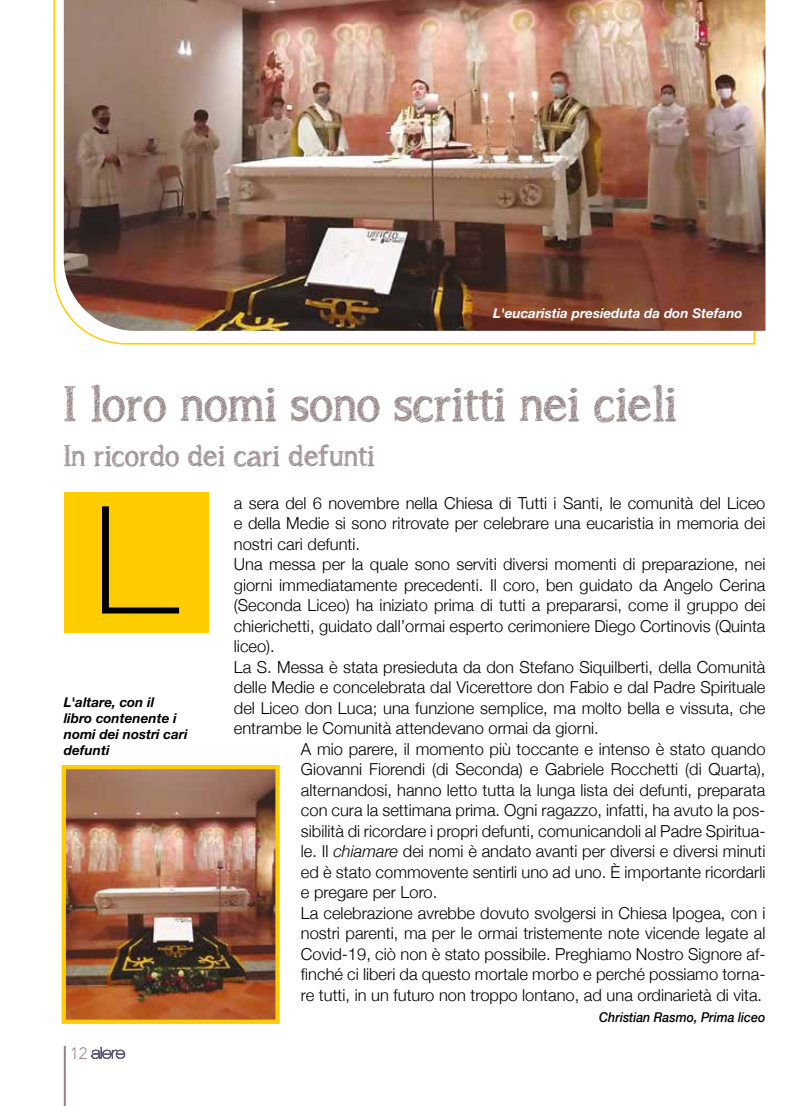
<style>
.page{position:relative;width:808px;height:1106px;background:#fff}
.page>*{position:absolute;margin:0;border:0;box-sizing:border-box;transform-origin:0 0}
.t1{font:100 expanded 150px "Helvetica Neue LT Std";color:#000}
.t2{font:49.5px "asongforjennifer";color:#97898a}
.t3{font:30px "asongforjennifer";color:#97898a}
.t4{font:300 16.5px "Helvetica Neue";color:#000}
.t5{font:300 16.5px "Avenir";color:#97898a}
.t6{font:italic 700 13.5px/16.2px "Helvetica Neue LT Std";color:#000}
.t7{font:italic 700 13.5px "Helvetica Neue LT Std";color:#fff}
.t8{font:italic 500 13.5px "Helvetica Neue";color:#000;scale:.92 1}
.s1{font-style:italic}
</style>
<div class="page">
<div style="left:64px;top:493px;width:144px;height:140px;background:#fc0"></div>
<svg style="left:53px;top:0;width:703px;height:345px"></svg>
<img style="left:64px;top:0;width:701px;height:331px">
<img style="left:67px;top:770px;width:208px;height:248px">
<div style="left:62px;top:765px;width:218px;height:258px;border:4px solid #fc0"></div>
<hr style="left:64px;top:1045px;width:2px;height:61px;background:#97898a">
<svg style="left:91px;top:1046px;width:34px;height:12px"></svg>
<p class="t7" style="left:493px;top:305px;width:251px">L'eucaristia presieduta da don Stefano</p>
<h2 class="t2" style="left:64px;top:374px;width:615px">I loro nomi sono scritti nei cieli</h2>
<h3 class="t3" style="left:64px;top:437px;width:312px">In ricordo dei cari defunti</h3>
<h1 class="t1" style="left:93px;top:471px;width:88px">L</h1>
<p class="t4" style="left:234px;top:489px;width:533px">a sera del 6 novembre nella Chiesa di Tutti i Santi, le comunità del Liceo</p>
<p class="t4" style="left:234px;top:510px;width:533px">e della Medie si sono ritrovate per celebrare una eucaristia in memoria dei</p>
<p class="t4" style="left:234px;top:530px;width:128px">nostri cari defunti.</p>
<p class="t4" style="left:234px;top:551px;width:533px">Una messa per la quale sono serviti diversi momenti di preparazione, nei</p>
<p class="t4" style="left:234px;top:571px;width:533px">giorni immediatamente precedenti. Il coro, ben guidato da Angelo Cerina</p>
<p class="t4" style="left:234px;top:592px;width:533px">(Seconda Liceo) ha iniziato prima di tutti a prepararsi, come il gruppo dei</p>
<p class="t4" style="left:234px;top:612px;width:533px">chierichetti, guidato dall’ormai esperto cerimoniere Diego Cortinovis (Quinta</p>
<p class="t4" style="left:234px;top:633px;width:42px">liceo).</p>
<p class="t4" style="left:234px;top:653px;width:533px">La S. Messa è stata presieduta da don Stefano Siquilberti, della Comunità</p>
<p class="t4" style="left:234px;top:674px;width:533px">delle Medie e concelebrata dal Vicerettore don Fabio e dal Padre Spirituale</p>
<p class="t4" style="left:234px;top:694px;width:533px">del Liceo don Luca; una funzione semplice, ma molto bella e vissuta, che</p>
<p class="t4" style="left:234px;top:715px;width:366px">entrambe le Comunità attendevano ormai da giorni.</p>
<p class="t4" style="left:301px;top:735px;width:466px">A mio parere, il momento più toccante e intenso è stato quando</p>
<p class="t4" style="left:301px;top:756px;width:466px">Giovanni Fiorendi (di Seconda) e Gabriele Rocchetti (di Quarta),</p>
<p class="t4" style="left:301px;top:776px;width:466px">alternandosi, hanno letto tutta la lunga lista dei defunti, preparata</p>
<p class="t4" style="left:301px;top:797px;width:466px">con cura la settimana prima. Ogni ragazzo, infatti, ha avuto la pos-</p>
<p class="t4" style="left:301px;top:817px;width:466px">sibilità di ricordare i propri defunti, comunicandoli al Padre Spiritua-</p>
<p class="t4" style="left:301px;top:838px;width:466px">le. Il <span class="s1">chiamare</span> dei nomi è andato avanti per diversi e diversi minuti</p>
<p class="t4" style="left:301px;top:858px;width:466px">ed è stato commovente sentirli uno ad uno. È importante ricordarli</p>
<p class="t4" style="left:301px;top:879px;width:138px">e pregare per Loro.</p>
<p class="t4" style="left:301px;top:899px;width:466px">La celebrazione avrebbe dovuto svolgersi in Chiesa Ipogea, con i</p>
<p class="t4" style="left:301px;top:920px;width:466px">nostri parenti, ma per le ormai tristemente note vicende legate al</p>
<p class="t4" style="left:301px;top:940px;width:466px">Covid-19, ciò non è stato possibile. Preghiamo Nostro Signore af-</p>
<p class="t4" style="left:301px;top:961px;width:466px">finché ci liberi da questo mortale morbo e perché possiamo torna-</p>
<p class="t4" style="left:301px;top:981px;width:463px">re tutti, in un futuro non troppo lontano, ad una ordinarietà di vita.</p>
<p class="t8" style="left:599px;top:1005px;width:182px">Christian Rasmo, Prima liceo</p>
<p class="t6" style="left:64px;top:693px;width:125px">L'altare, con il<br>libro contenente i nomi dei nostri cari defunti</p>
<p class="t5" style="left:70px;top:1043px;width:19px">12</p>
</div>
